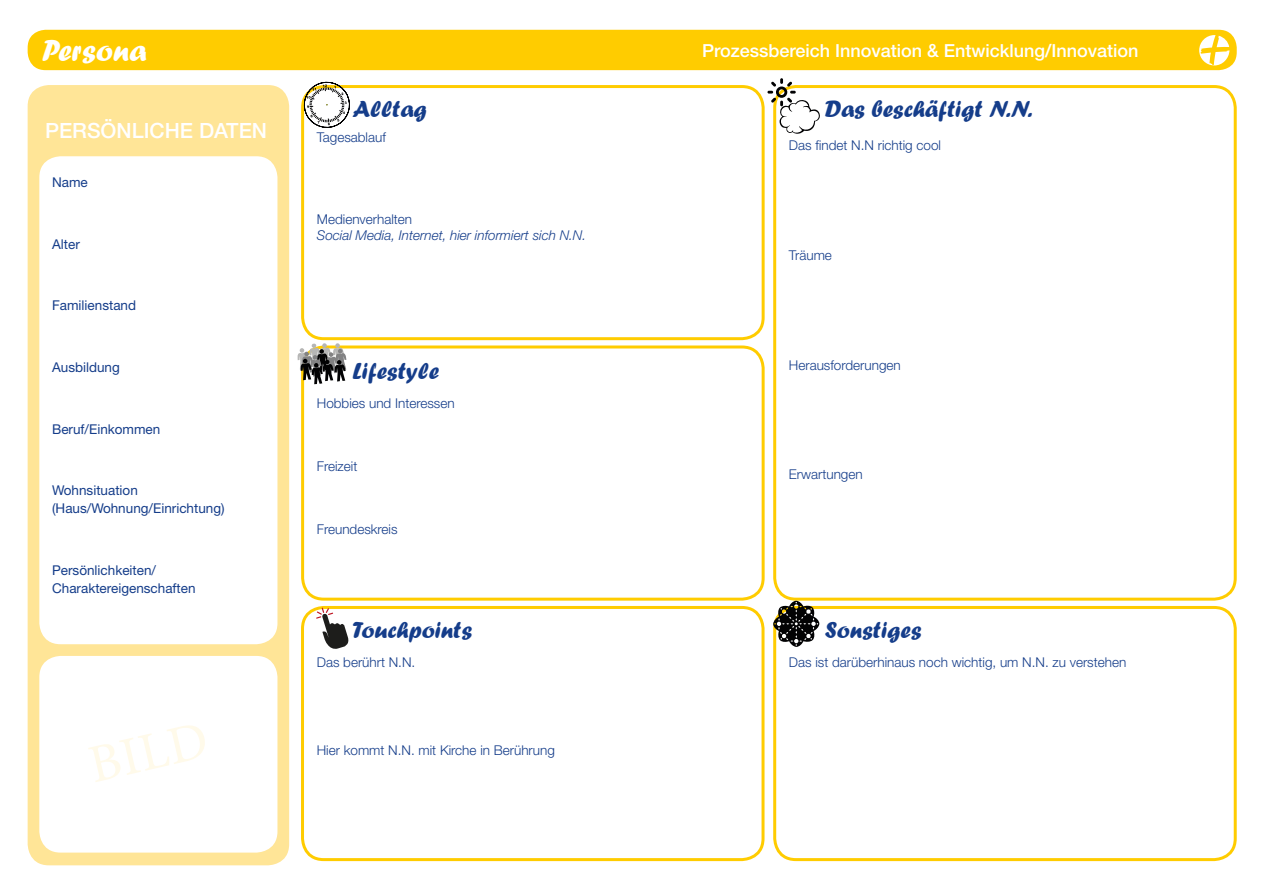
<style>
.page{position:relative;width:1263px;height:893px;background:#fff}
.page>*{position:absolute;margin:0;border:0;box-sizing:border-box;transform-origin:0 0}
.t1{font:54px "Minion Pro";color:#fffaea}
.t2{font:31.5px "Forte";color:#fff}
.titel{font:24px "Forte";color:#153d8a}
.Fragen{font:24px "Forte";color:#153d8a}
.t3{font:500 21px "Helvetica Neue LT";color:#fff}
.titel-2{font:500 18px "Helvetica Neue LT";color:#fff}
.Fragen-2{font:300 13.5px "Helvetica Neue LT";color:#153d8a}
.t4{font:13.5px/18px "Helvetica Neue LT";color:#153d8a}
.Fragen-3{font:italic 300 13.5px/16.2px "Helvetica Neue LT";color:#153d8a}
.s1{font-style:normal}
</style>
<div class="page">
<div style="left:28px;top:85px;width:261px;height:780px;background:#ffe597;border-radius:21px"></div>
<div style="left:301px;top:85px;width:464px;height:255px;border:3px solid #fc0;border-radius:21px"></div>
<div style="left:773px;top:85px;width:464px;height:516px;border:3px solid #fc0;border-radius:21px"></div>
<div style="left:301px;top:345px;width:464px;height:256px;border:3px solid #fc0;border-radius:21px"></div>
<div style="left:301px;top:606px;width:463px;height:255px;border:3px solid #fc0;border-radius:21px"></div>
<div style="left:773px;top:606px;width:464px;height:255px;border:3px solid #fc0;border-radius:21px"></div>
<div style="left:39px;top:656px;width:238px;height:197px;background:#fff;border-radius:21px"></div>
<div style="left:39px;top:156px;width:238px;height:488px;background:#fff;border-radius:21px"></div>
<div style="left:28px;top:30px;width:1209px;height:40px;background:#fc0;border-radius:18px"></div>
<svg style="left:1199px;top:35px;width:30px;height:30px"></svg>
<svg style="left:301px;top:81px;width:52px;height:51px"></svg>
<svg style="left:297px;top:343px;width:50px;height:41px"></svg>
<svg style="left:773px;top:601px;width:46px;height:46px"></svg>
<svg style="left:315px;top:599px;width:42px;height:50px"></svg>
<svg style="left:767px;top:78px;width:53px;height:56px"></svg>
<p class="t2" style="left:42px;top:32px;width:106px">Persona</p>
<p class="t3" style="left:45px;top:118px;width:224px">PERSÖNLICHE DATEN</p>
<p class="t4" style="left:52px;top:173px;width:37px">Name</p>
<p class="t4" style="left:52px;top:235px;width:29px">Alter</p>
<p class="t4" style="left:52px;top:296px;width:86px">Familienstand</p>
<p class="t4" style="left:52px;top:358px;width:69px">Ausbildung</p>
<p class="t4" style="left:52px;top:419px;width:110px">Beruf/Einkommen</p>
<p class="t4" style="left:52px;top:481px;width:174px">Wohnsituation (Haus/Wohnung/Einrichtung)</p>
<p class="t4" style="left:52px;top:561px;width:145px">Persönlichkeiten/<br>Charaktereigenschaften</p>
<p class="t1" style="left:82px;top:731px;width:122px;rotate:-13deg">BILD</p>
<p class="titel" style="left:353px;top:95px;width:76px">Alltag</p>
<p class="Fragen-2" style="left:317px;top:129px;width:71px">Tagesablauf</p>
<p class="Fragen-3" style="left:317px;top:211px;width:271px"><span class="s1">Medienverhalten<br></span>Social Media, Internet, hier informiert sich N.N.</p>
<p class="Fragen" style="left:353px;top:357px;width:88px">Lifestyle</p>
<p class="Fragen-2" style="left:317px;top:395px;width:139px">Hobbies und Interessen</p>
<p class="Fragen-2" style="left:317px;top:458px;width:42px">Freizeit</p>
<p class="Fragen-2" style="left:317px;top:521px;width:82px">Freundeskreis</p>
<p class="titel" style="left:353px;top:616px;width:121px">Touchpoints</p>
<p class="Fragen-2" style="left:317px;top:654px;width:100px">Das berührt N.N.</p>
<p class="Fragen-2" style="left:317px;top:742px;width:240px">Hier kommt N.N. mit Kirche in Berührung</p>
<p class="titel-2" style="left:702px;top:39px;width:438px">Prozessbereich Innovation &amp; Entwicklung/Innovation</p>
<p class="titel" style="left:825px;top:95px;width:209px">Das beschäftigt N.N.</p>
<p class="Fragen-2" style="left:789px;top:137px;width:154px">Das findet N.N richtig cool</p>
<p class="Fragen-2" style="left:789px;top:247px;width:45px">Träume</p>
<p class="Fragen-2" style="left:789px;top:357px;width:113px">Herausforderungen</p>
<p class="Fragen-2" style="left:789px;top:466px;width:75px">Erwartungen</p>
<p class="titel" style="left:825px;top:616px;width:98px">Sonstiges</p>
<p class="Fragen-2" style="left:789px;top:654px;width:339px">Das ist darüberhinaus noch wichtig, um N.N. zu verstehen</p>
</div>
